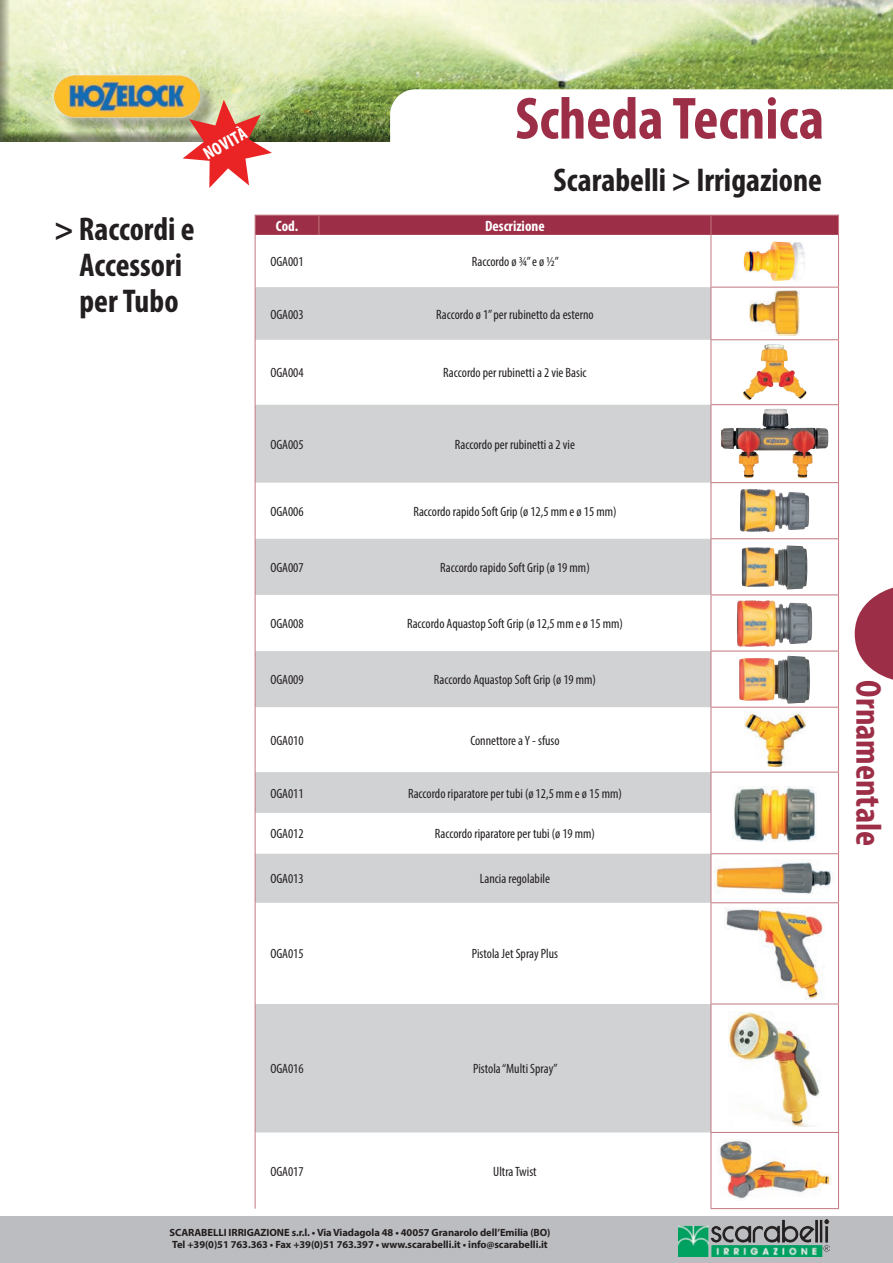
<style>
.page{position:relative;width:893px;height:1263px;background:#fff}
.page>*{position:absolute;margin:0;border:0;box-sizing:border-box;transform-origin:0 0}
.t1{font:700 condensed 60px "Myriad Pro";color:#9d2e47}
.t2{font:700 condensed 36px "Myriad Pro";color:#9d2e47}
.titoli-locali-prodot{font:700 condensed 33px/36px "Myriad Pro";color:#231f20;text-align:center}
.t3{font:700 condensed 18px "Myriad Pro";color:#fff}
._10-bold-condensed-b{font:700 condensed 15px "Myriad Pro";color:#fff}
._9-centro-condensed{font:condensed 13.5px "Myriad Pro";color:#231f20}
.t4{font:700 10.5px/12.6px "Myriad Pro";letter-spacing:-.01em;color:#231f20}
</style>
<div class="page">
<div style="left:0;top:0;width:893px;height:142px;background:#231f20;opacity:.5"></div>
<svg style="left:390px;top:89px;width:503px;height:53px"></svg>
<svg style="left:854px;top:587px;width:39px;height:93px"></svg>
<div style="left:0;top:1216px;width:893px;height:47px;background:#bcbdc0"></div>
<img style="left:679px;top:1220px;width:150px;height:36px">
<div style="left:56px;top:78px;width:162px;height:58px;background:#231f20;opacity:.35"></div>
<div style="left:45px;top:66px;width:164px;height:61px;background:#fff;opacity:.75"></div>
<img style="left:54px;top:76px;width:146px;height:41px">
<svg style="left:256px;top:287px;width:455px;height:845px;fill:#d1d2d4"></svg>
<svg style="left:255px;top:215px;width:584px;height:20px;background:#9f324a"></svg>
<hr style="left:255px;top:235px;width:1px;height:52px;background:#c1777f">
<hr style="left:255px;top:287px;width:1px;height:53px;background:#c1777f">
<hr style="left:255px;top:340px;width:1px;height:65px;background:#c1777f">
<hr style="left:255px;top:405px;width:1px;height:78px;background:#c1777f">
<hr style="left:255px;top:483px;width:1px;height:56px;background:#c1777f">
<hr style="left:255px;top:539px;width:1px;height:56px;background:#c1777f">
<hr style="left:255px;top:595px;width:1px;height:56px;background:#c1777f">
<hr style="left:255px;top:651px;width:1px;height:56px;background:#c1777f">
<hr style="left:255px;top:707px;width:1px;height:65px;background:#c1777f">
<hr style="left:255px;top:772px;width:1px;height:41px;background:#c1777f">
<hr style="left:255px;top:813px;width:1px;height:41px;background:#c1777f">
<hr style="left:255px;top:854px;width:1px;height:49px;background:#c1777f">
<hr style="left:255px;top:903px;width:1px;height:101px;background:#c1777f">
<hr style="left:255px;top:1004px;width:1px;height:128px;background:#c1777f">
<hr style="left:255px;top:1132px;width:1px;height:76px;background:#c1777f">
<hr style="left:838px;top:235px;width:1px;height:52px;background:#c1777f">
<hr style="left:838px;top:287px;width:1px;height:52px;background:#c1777f">
<hr style="left:838px;top:340px;width:1px;height:64px;background:#c1777f">
<hr style="left:838px;top:405px;width:1px;height:77px;background:#c1777f">
<hr style="left:838px;top:483px;width:1px;height:55px;background:#c1777f">
<hr style="left:838px;top:539px;width:1px;height:55px;background:#c1777f">
<hr style="left:838px;top:595px;width:1px;height:56px;background:#c1777f">
<hr style="left:838px;top:651px;width:1px;height:56px;background:#c1777f">
<hr style="left:838px;top:707px;width:1px;height:65px;background:#c1777f">
<hr style="left:838px;top:772px;width:1px;height:41px;background:#c1777f">
<hr style="left:838px;top:813px;width:1px;height:40px;background:#c1777f">
<hr style="left:838px;top:854px;width:1px;height:48px;background:#c1777f">
<hr style="left:838px;top:903px;width:1px;height:101px;background:#c1777f">
<hr style="left:838px;top:1004px;width:1px;height:128px;background:#c1777f">
<hr style="left:838px;top:1133px;width:1px;height:75px;background:#c1777f">
<hr style="left:711px;top:1208px;width:128px;height:1px;background:#c1777f">
<hr style="left:711px;top:235px;width:1px;height:52px;background:#c1777f">
<hr style="left:711px;top:287px;width:1px;height:52px;background:#c1777f">
<hr style="left:711px;top:340px;width:1px;height:64px;background:#c1777f">
<hr style="left:711px;top:405px;width:1px;height:77px;background:#c1777f">
<hr style="left:711px;top:483px;width:1px;height:55px;background:#c1777f">
<hr style="left:711px;top:539px;width:1px;height:55px;background:#c1777f">
<hr style="left:711px;top:595px;width:1px;height:56px;background:#c1777f">
<hr style="left:711px;top:651px;width:1px;height:56px;background:#c1777f">
<hr style="left:711px;top:707px;width:1px;height:65px;background:#c1777f">
<hr style="left:711px;top:772px;width:1px;height:41px;background:#c1777f">
<hr style="left:711px;top:813px;width:1px;height:40px;background:#c1777f">
<hr style="left:711px;top:854px;width:1px;height:48px;background:#c1777f">
<hr style="left:711px;top:903px;width:1px;height:101px;background:#c1777f">
<hr style="left:711px;top:1004px;width:1px;height:128px;background:#c1777f">
<hr style="left:711px;top:1133px;width:1px;height:75px;background:#c1777f">
<hr style="left:711px;top:287px;width:128px;height:1px;background:#c1777f">
<hr style="left:711px;top:339px;width:128px;height:1px;background:#c1777f">
<hr style="left:711px;top:404px;width:128px;height:1px;background:#c1777f">
<hr style="left:711px;top:482px;width:128px;height:1px;background:#c1777f">
<hr style="left:711px;top:538px;width:128px;height:1px;background:#c1777f">
<hr style="left:711px;top:594px;width:128px;height:1px;background:#c1777f">
<hr style="left:711px;top:651px;width:128px;height:1px;background:#c1777f">
<hr style="left:711px;top:707px;width:128px;height:1px;background:#c1777f">
<hr style="left:711px;top:772px;width:128px;height:1px;background:#c1777f">
<hr style="left:711px;top:853px;width:128px;height:1px;background:#c1777f">
<hr style="left:711px;top:902px;width:128px;height:1px;background:#c1777f">
<hr style="left:711px;top:1004px;width:128px;height:1px;background:#c1777f">
<hr style="left:711px;top:1132px;width:128px;height:1px;background:#c1777f">
<img style="left:743px;top:241px;width:62px;height:40px">
<img style="left:749px;top:291px;width:51px;height:45px">
<img style="left:755px;top:344px;width:18px;height:32px">
<img style="left:721px;top:409px;width:57px;height:69px">
<img style="left:740px;top:489px;width:69px;height:43px">
<img style="left:742px;top:545px;width:65px;height:45px">
<img style="left:737px;top:600px;width:75px;height:47px">
<img style="left:739px;top:655px;width:71px;height:49px">
<img style="left:744px;top:711px;width:61px;height:56px">
<img style="left:733px;top:786px;width:83px;height:55px">
<img style="left:715px;top:861px;width:117px;height:34px">
<img style="left:728px;top:1011px;width:93px;height:116px">
<img style="left:724px;top:908px;width:101px;height:91px">
<img style="left:718px;top:1139px;width:113px;height:60px">
<svg style="left:183px;top:100px;width:89px;height:88px"></svg>
<p class="t3" style="left:199px;top:146px;width:48px;rotate:-30deg">NOVITÀ</p>
<h1 class="t1" style="left:515px;top:81px;width:310px">Scheda Tecnica</h1>
<h3 class="titoli-locali-prodot" style="left:553px;top:161px;width:270px">Scarabelli &gt; Irrigazione</h3>
<p class="titoli-locali-prodot" style="left:54px;top:210px;width:142px">&gt; Raccordi e<br>Accessori per Tubo</p>
<p class="_10-bold-condensed-b" style="left:276px;top:216px;width:24px">Cod.</p>
<p class="_10-bold-condensed-b" style="left:485px;top:216px;width:61px">Descrizione</p>
<p class="_9-centro-condensed" style="left:270px;top:253px;width:35px">OGA001</p>
<p class="_9-centro-condensed" style="left:472px;top:253px;width:89px">Raccordo ø ¾” e ø ½”</p>
<p class="_9-centro-condensed" style="left:270px;top:306px;width:35px">OGA003</p>
<p class="_9-centro-condensed" style="left:436px;top:306px;width:159px">Raccordo ø 1” per rubinetto da esterno</p>
<p class="_9-centro-condensed" style="left:270px;top:365px;width:35px">OGA004</p>
<p class="_9-centro-condensed" style="left:443px;top:365px;width:145px">Raccordo per rubinetti a 2 vie Basic</p>
<p class="_9-centro-condensed" style="left:270px;top:436px;width:35px">OGA005</p>
<p class="_9-centro-condensed" style="left:455px;top:436px;width:122px">Raccordo per rubinetti a 2 vie</p>
<p class="_9-centro-condensed" style="left:270px;top:503px;width:35px">OGA006</p>
<p class="_9-centro-condensed" style="left:413px;top:503px;width:205px">Raccordo rapido Soft Grip (ø 12,5 mm e ø 15 mm)</p>
<p class="_9-centro-condensed" style="left:270px;top:559px;width:35px">OGA007</p>
<p class="_9-centro-condensed" style="left:440px;top:559px;width:151px">Raccordo rapido Soft Grip (ø 19 mm)</p>
<p class="_9-centro-condensed" style="left:270px;top:615px;width:35px">OGA008</p>
<p class="_9-centro-condensed" style="left:407px;top:615px;width:217px">Raccordo Aquastop Soft Grip (ø 12,5 mm e ø 15 mm)</p>
<p class="_9-centro-condensed" style="left:270px;top:671px;width:35px">OGA009</p>
<p class="_9-centro-condensed" style="left:434px;top:671px;width:164px">Raccordo Aquastop Soft Grip (ø 19 mm)</p>
<p class="_9-centro-condensed" style="left:270px;top:732px;width:35px">OGA010</p>
<p class="_9-centro-condensed" style="left:470px;top:732px;width:91px">Connettore a Y - sfuso</p>
<p class="_9-centro-condensed" style="left:270px;top:785px;width:35px">OGA011</p>
<p class="_9-centro-condensed" style="left:408px;top:785px;width:215px">Raccordo riparatore per tubi (ø 12,5 mm e ø 15 mm)</p>
<p class="_9-centro-condensed" style="left:270px;top:826px;width:35px">OGA012</p>
<p class="_9-centro-condensed" style="left:435px;top:826px;width:162px">Raccordo riparatore per tubi (ø 19 mm)</p>
<p class="_9-centro-condensed" style="left:270px;top:871px;width:35px">OGA013</p>
<p class="_9-centro-condensed" style="left:480px;top:871px;width:72px">Lancia regolabile</p>
<p class="_9-centro-condensed" style="left:270px;top:946px;width:35px">OGA015</p>
<p class="_9-centro-condensed" style="left:472px;top:946px;width:88px">Pistola Jet Spray Plus</p>
<h2 class="t2" style="left:891px;top:680px;width:167px;rotate:90deg">Ornamentale</h2>
<p class="_9-centro-condensed" style="left:270px;top:1061px;width:35px">OGA016</p>
<p class="_9-centro-condensed" style="left:473px;top:1061px;width:86px">Pistola “Multi Spray”</p>
<p class="_9-centro-condensed" style="left:270px;top:1163px;width:35px">OGA017</p>
<p class="_9-centro-condensed" style="left:493px;top:1163px;width:45px">Ultra Twist</p>
<p class="t4" style="left:170px;top:1225px;width:382px">SCARABELLI IRRIGAZIONE s.r.l. • Via Viadagola 48 • 40057 Granarolo dell’Emilia (BO)<br>Tel +39(0)51 763.363 • Fax +39(0)51 763.397 • www.scarabelli.it • info@scarabelli.it</p>
</div>
